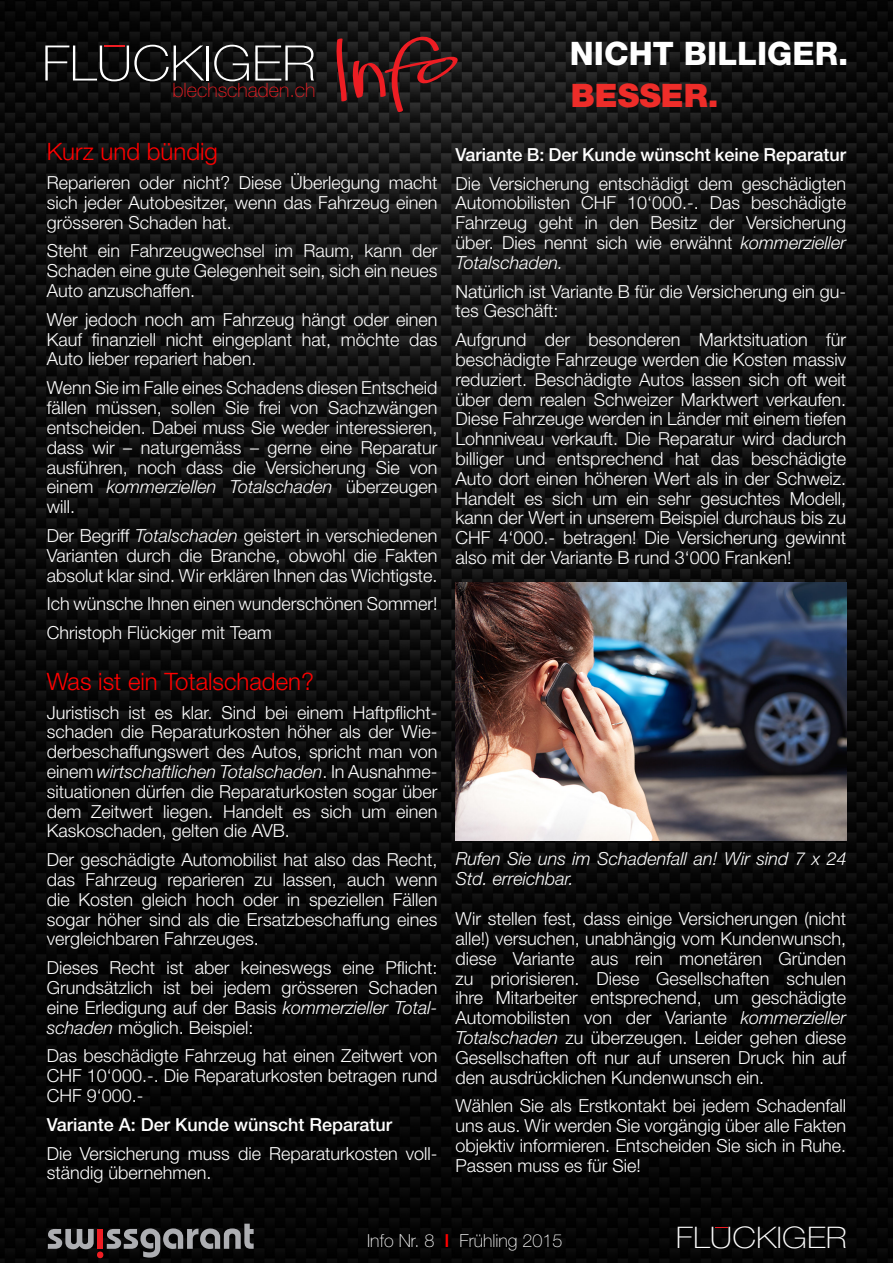
<style>
.page{position:relative;width:893px;height:1263px;background:#fff}
.page>*{position:absolute;margin:0;border:0;box-sizing:border-box;transform-origin:0 0}
.t1{font:100 49.05px "Helvetica Neue";color:#fff;scale:1.09 1}
.t2{font:800 32.4px "Helvetica Neue";color:#fff}
.t3{font:900 32.4px "Helvetica Neue";color:#ee2d29}
.t4{font:100 29.7px "Helvetica Neue";color:#fff;scale:1.12 1}
.t5{font:300 24px "Helvetica Neue";color:#f00}
.t6{font:100 19.8px "Helvetica Neue";color:#ee1d23}
.t7{font:300 18px/19.8px "Helvetica Neue";color:#fff;text-align:justify}
.t8{font:500 18px "Helvetica Neue";color:#fff}
.t9{font:italic 300 18px/19.8px "Helvetica Neue";color:#fff}
.t10{font:100 18px "Helvetica Neue";color:#fff}
.s1{font-style:italic}
.s2{font-weight:500;color:#f00}
</style>
<div class="page">
<img style="left:0;top:0;width:893px;height:1263px">
<svg style="left:715px;top:1226px;width:13px;height:1px"></svg>
<hr style="left:104px;top:45px;width:21px;height:2px;background:#ee1d23">
<svg style="left:334px;top:33px;width:132px;height:80px;background:#3e1a1b"></svg>
<div style="left:97px;top:1251px;width:6px;height:7px;background:#ee1d23;border-radius:50%"></div>
<div style="left:97px;top:1229px;width:6px;height:20px;background:#ee1d23"></div>
<svg style="left:48px;top:1229px;width:46px;height:20px"></svg>
<svg style="left:107px;top:1224px;width:147px;height:33px;background:#434345"></svg>
<img style="left:455px;top:583px;width:391px;height:258px">
<p class="t1" style="left:42px;top:35px;width:253px">FLUCKIGER</p>
<p class="t6" style="left:172px;top:78px;width:145px">blechschaden.ch</p>
<p class="t5" style="left:47px;top:137px;width:173px">Kurz und bündig</p>
<p class="t7" style="left:47px;top:172px;width:392px">Reparieren oder nicht? Diese Überlegung macht sich jeder Autobesitzer, wenn das Fahrzeug einen grösseren Schaden hat.</p>
<p class="t7" style="left:47px;top:241px;width:392px">Steht ein Fahrzeugwechsel im Raum, kann der Schaden eine gute Gelegenheit sein, sich ein neues Auto anzuschaffen.</p>
<p class="t7" style="left:47px;top:309px;width:392px">Wer jedoch noch am Fahrzeug hängt oder einen Kauf finanziell nicht eingeplant hat, möchte das Auto lieber repariert haben.</p>
<p class="t7" style="left:47px;top:378px;width:392px">Wenn Sie im Falle eines Schadens diesen Entscheid fällen müssen, sollen Sie frei von Sachzwängen entscheiden. Dabei muss Sie weder interessieren, dass wir – naturgemäss – gerne eine Reparatur ausführen, noch dass die Versicherung Sie von einem <span class="s1">kommerziellen Totalschaden</span> überzeugen will.</p>
<p class="t7" style="left:47px;top:525px;width:392px">Der Begriff <span class="s1">Totalschaden</span> geistert in verschiedenen Varianten durch die Branche, obwohl die Fakten absolut klar sind. Wir erklären Ihnen das Wichtigste.</p>
<p class="t7" style="left:47px;top:594px;width:392px">Ich wünsche Ihnen einen wunderschönen Sommer!</p>
<p class="t7" style="left:47px;top:622px;width:227px">Christoph Flückiger mit Team</p>
<p class="t5" style="left:47px;top:666px;width:269px">Was ist ein Totalschaden?</p>
<p class="t7" style="left:47px;top:702px;width:392px">Juristisch ist es klar. Sind bei einem Haftpflicht&shy;schaden die Reparaturkosten höher als der Wie&shy;derbeschaffungswert des Autos, spricht man von einem <span class="s1">wirtschaftlichen Totalschaden</span>. In Ausnahme&shy;situationen dürfen die Reparaturkosten sogar über dem Zeitwert liegen. Handelt es sich um einen Kaskoschaden, gelten die AVB.</p>
<p class="t7" style="left:47px;top:849px;width:392px">Der geschädigte Automobilist hat also das Recht, das Fahrzeug reparieren zu lassen, auch wenn die Kosten gleich hoch oder in speziellen Fällen sogar höher sind als die Ersatzbeschaffung eines vergleichbaren Fahrzeuges.</p>
<p class="t7" style="left:47px;top:957px;width:392px">Dieses Recht ist aber keineswegs eine Pflicht:<br>Grundsätzlich ist bei jedem grösseren Schaden eine Erledigung auf der Basis <span class="s1">kommerzieller Total&shy;schaden</span> möglich. Beispiel:</p>
<p class="t7" style="left:47px;top:1046px;width:392px">Das beschädigte Fahrzeug hat einen Zeitwert von CHF 10‘000.-. Die Reparaturkosten betragen rund CHF 9‘000.-</p>
<p class="t8" style="left:47px;top:1113px;width:347px">Variante A: Der Kunde wünscht Reparatur</p>
<p class="t7" style="left:47px;top:1143px;width:392px">Die Versicherung muss die Reparaturkosten voll&shy;ständig übernehmen.</p>
<h2 class="t2" style="left:570px;top:34px;width:280px">NICHT BILLIGER.</h2>
<h2 class="t3" style="left:571px;top:76px;width:149px">BESSER.</h2>
<p class="t8" style="left:455px;top:144px;width:392px">Variante B: Der Kunde wünscht keine Reparatur</p>
<p class="t7" style="left:455px;top:173px;width:392px">Die Versicherung entschädigt dem geschädigten Automobilisten CHF 10‘000.-. Das beschädigte Fahrzeug geht in den Besitz der Versicherung über. Dies nennt sich wie erwähnt <span class="s1">kommerzieller Totalschaden.</span></p>
<p class="t7" style="left:455px;top:281px;width:392px">Natürlich ist Variante B für die Versicherung ein gu&shy;tes Geschäft:</p>
<p class="t7" style="left:455px;top:329px;width:392px">Aufgrund der besonderen Marktsituation für beschädigte Fahrzeuge werden die Kosten massiv reduziert. Beschädigte Autos lassen sich oft weit über dem realen Schweizer Marktwert verkaufen.<br>Diese Fahrzeuge werden in Länder mit einem tiefen Lohnniveau verkauft. Die Reparatur wird dadurch billiger und entsprechend hat das beschädigte Auto dort einen höheren Wert als in der Schweiz.<br>Handelt es sich um ein sehr gesuchtes Modell, kann der Wert in unserem Beispiel durchaus bis zu CHF 4‘000.- betragen! Die Versicherung gewinnt also mit der Variante B rund 3‘000 Franken!</p>
<p class="t9" style="left:456px;top:849px;width:392px">Rufen Sie uns im Schadenfall an! Wir sind 7 x 24<br>Std. erreichbar.</p>
<p class="t7" style="left:455px;top:908px;width:392px">Wir stellen fest, dass einige Versicherungen (nicht alle!) versuchen, unabhängig vom Kundenwunsch, diese Variante aus rein monetären Gründen zu priorisieren. Diese Gesellschaften schulen ihre Mitarbeiter entsprechend, um geschädigte Automobilisten von der Variante <span class="s1">kommerzieller Totalschaden</span> zu überzeugen. Leider gehen diese Gesellschaften oft nur auf unseren Druck hin auf den ausdrücklichen Kundenwunsch ein.</p>
<p class="t7" style="left:455px;top:1096px;width:392px">Wählen Sie als Erstkontakt bei jedem Schadenfall uns aus. Wir werden Sie vorgängig über alle Fakten objektiv informieren. Entscheiden Sie sich in Ruhe.<br>Passen muss es für Sie!</p>
<p class="t10" style="left:367px;top:1231px;width:197px">Info Nr. 8 <span class="s2">I</span> Frühling 2015</p>
<p class="t4" style="left:676px;top:1220px;width:154px">FLUCKIGER</p>
</div>
